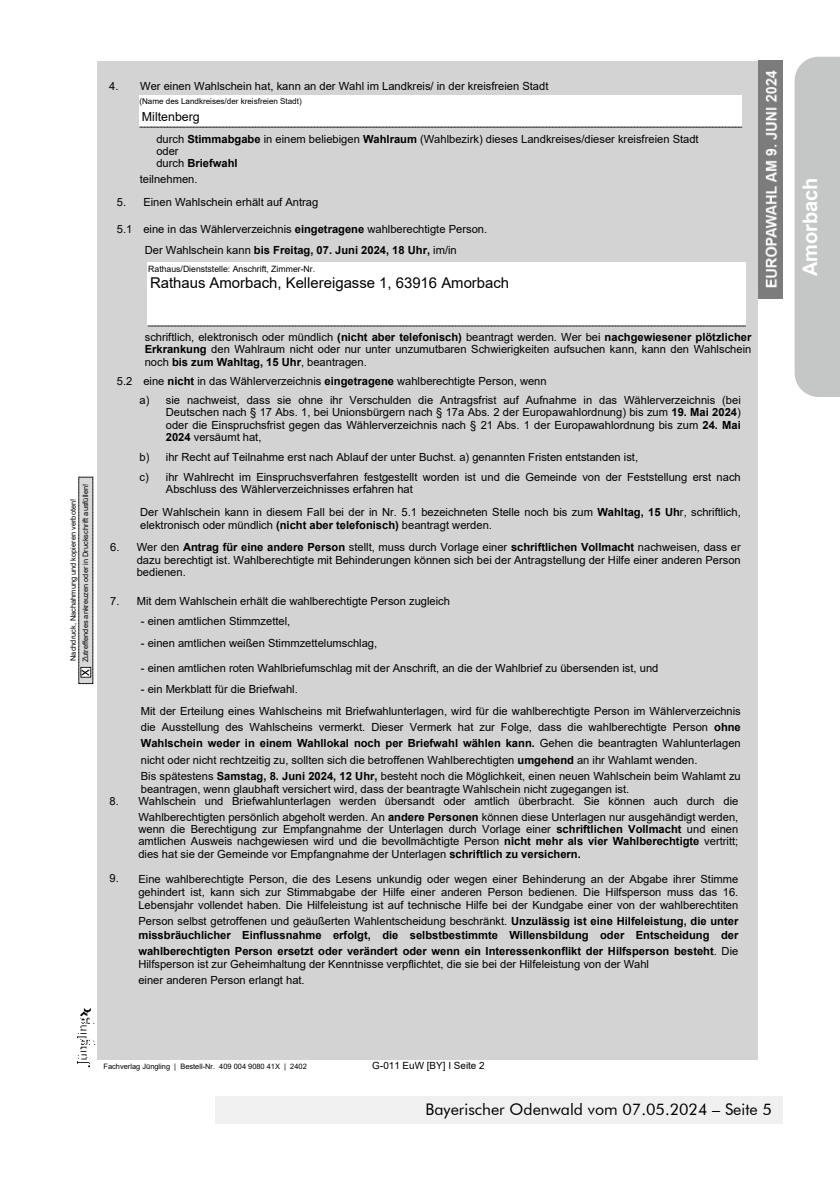
<style>
.page{position:relative;width:840px;height:1191px;background:#fff}
.page>*{position:absolute;margin:0;border:0;box-sizing:border-box;transform-origin:0 0}
.t1{font:700 20px "Arial";color:#fff}
.t2{font:16px "Futura BT";color:#000}
.t3{font:14.8px "Arial";color:#000}
.t4{font:12.4px "Arial";color:#000}
.t5{font:11.2px/12.4px "Arial";color:#000}
.t6{font:700 11.2px/13.2px "Arial";color:#000}
.t7{font:10px "Arial";color:#000}
.t8{font:8.6px "Arial";color:#000}
.t9{font:8px "Arial";color:#000}
.t10{font:7.4px/12.2px "Arial";color:#000;text-align:center}
.s1{font-size:13.6px}
.s2{font-weight:700}
.s3{font-weight:400}
</style>
<div class="page">
<div style="left:215px;top:1097px;width:567px;height:27px;background:#f0f0f0"></div>
<div style="left:97px;top:61px;width:660px;height:998px;background:#d3d3d3"></div>
<div style="left:139px;top:95px;width:602px;height:32px;background:#fff"></div>
<svg style="left:139px;top:127px;width:602px;height:1px"></svg>
<img style="left:77px;top:1008px;width:19px;height:59px">
<div style="left:147px;top:263px;width:598px;height:63px;background:#fff"></div>
<svg style="left:148px;top:326px;width:597px;height:1px"></svg>
<div style="left:79px;top:477px;width:14px;height:206px;background:#d9d9d9"></div>
<div style="left:81px;top:667px;width:9px;height:10px;background:#fff"></div>
<img style="left:758px;top:60px;width:24px;height:239px">
<svg style="left:794px;top:57px;width:45px;height:340px;background:#c8c9c9"></svg>
<p class="t10" style="left:67px;top:676px;width:193px;rotate:-90deg">Nachdruck, Nachahmung und kopieren verboten!<br><span class="s1">x</span> Zutreffendes ankreuzen oder in Druckschrift ausfüllen!</p>
<p class="t5" style="left:109px;top:80px;width:440px">4. Wer einen Wahlschein hat, kann an der Wahl im Landkreis/ in der kreisfreien Stadt</p>
<p class="t9" style="left:139px;top:95px;width:164px">(Name des Landkreises/der kreisfreien Stadt)</p>
<p class="t4" style="left:142px;top:108px;width:59px">Miltenberg</p>
<p class="t5" style="left:156px;top:132px;width:543px">durch <span class="s2">Stimmabgabe</span> in einem beliebigen <span class="s2">Wahlraum</span> (Wahlbezirk) dieses Landkreises/dieser kreisfreien Stadt oder<br>durch <span class="s2">Briefwahl</span></p>
<p class="t5" style="left:140px;top:173px;width:59px">teilnehmen.</p>
<p class="t5" style="left:117px;top:195px;width:203px">5. Einen Wahlschein erhält auf Antrag</p>
<p class="t5" style="left:117px;top:223px;width:371px">5.1 eine in das Wählerverzeichnis <span class="s2">eingetragene</span> wahlberechtigte Person.</p>
<p class="t6" style="left:145px;top:244px;width:313px"><span class="s3">Der Wahlschein kann</span> bis Freitag, 07. Juni 2024, 18 Uhr, <span class="s3">im/in</span></p>
<p class="t8" style="left:148px;top:262px;width:168px">Rathaus/Dienststelle: Anschrift, Zimmer-Nr.</p>
<h3 class="t3" style="left:150px;top:273px;width:360px">Rathaus Amorbach, Kellereigasse 1, 63916 Amorbach</h3>
<p class="t5" style="left:145px;top:331px;width:607px;text-align:justify">schriftlich, elektronisch oder mündlich <span class="s2">(nicht aber telefonisch)</span> beantragt werden. Wer bei <span class="s2">nachgewiesener plötzlicher Erkrankung</span> den Wahlraum nicht oder nur unter unzumutbaren Schwierigkeiten aufsuchen kann, kann den Wahlschein noch <span class="s2">bis zum Wahltag, 15 Uhr</span>, beantragen.</p>
<p class="t5" style="left:117px;top:375px;width:431px">5.2 eine <span class="s2">nicht</span> in das Wählerverzeichnis <span class="s2">eingetragene</span> wahlberechtigte Person, wenn</p>
<p class="t5" style="left:166px;top:394px;width:576px;text-align:justify;text-indent:-26px">a) sie nachweist, dass sie ohne ihr Verschulden die Antragsfrist auf Aufnahme in das Wählerverzeichnis (bei Deutschen nach § 17 Abs. 1, bei Unionsbürgern nach § 17a Abs. 2 der Europawahlordnung) bis zum <span class="s2">19. Mai 2024</span>) oder die Einspruchsfrist gegen das Wählerverzeichnis nach § 21 Abs. 1 der Europawahlordnung bis zum <span class="s2">24. Mai 2024</span> versäumt hat,</p>
<p class="t5" style="left:139px;top:447px;width:602px;line-height:19.8px">b) ihr Recht auf Teilnahme erst nach Ablauf der unter Buchst. a) genannten Fristen entstanden ist,<br>c) ihr Wahlrecht im Einspruchsverfahren festgestellt worden ist und die Gemeinde von der Feststellung erst nach</p>
<p class="t5" style="left:166px;top:483px;width:248px">Abschluss des Wählerverzeichnisses erfahren hat</p>
<p class="t5" style="left:140px;top:506px;width:602px">Der Wahlschein kann in diesem Fall bei der in Nr. 5.1 bezeichneten Stelle noch bis zum <span class="s2">Wahltag, 15 Uh</span>r, schriftlich, elektronisch oder mündlich <span class="s2">(nicht aber telefonisch)</span> beantragt werden.</p>
<p class="t5" style="left:137px;top:541px;width:605px;text-align:justify;text-indent:-26px">6. Wer den <span class="s2">Antrag für eine andere Person</span> stellt, muss durch Vorlage einer <span class="s2">schriftlichen Vollmacht</span> nachweisen, dass er dazu berechtigt ist. Wahlberechtigte mit Behinderungen können sich bei der Antragstellung der Hilfe einer anderen Person bedienen.</p>
<p class="t5" style="left:110px;top:595px;width:341px">7. Mit dem Wahlschein erhält die wahlberechtigte Person zugleich</p>
<p class="t5" style="left:109px;top:794px;width:11px">8.</p>
<p class="t5" style="left:109px;top:872px;width:11px">9.</p>
<p class="t5" style="left:141px;top:614px;width:151px">- einen amtlichen Stimmzettel,</p>
<p class="t5" style="left:141px;top:637px;width:238px">- einen amtlichen weißen Stimmzettelumschlag,</p>
<p class="t5" style="left:141px;top:661px;width:518px">- einen amtlichen roten Wahlbriefumschlag mit der Anschrift, an die der Wahlbrief zu übersenden ist, und</p>
<p class="t5" style="left:141px;top:683px;width:158px">- ein Merkblatt für die Briefwahl.</p>
<p class="t5" style="left:141px;top:703px;width:601px;line-height:16.2px">Mit der Erteilung eines Wahlscheins mit Briefwahlunterlagen, wird für die wahlberechtigte Person im Wählerverzeichnis die Ausstellung des Wahlscheins vermerkt. Dieser Vermerk hat zur Folge, dass die wahlberechtigte Person <span class="s2">ohne Wahlschein weder in einem Wahllokal noch per Briefwahl wählen kann.</span> Gehen die beantragten Wahlunterlagen nicht oder nicht rechtzeitig zu, sollten sich die betroffenen Wahlberechtigten <span class="s2">umgehend</span> an ihr Wahlamt wenden.<br>Bis spätestens <span class="s2">Samstag, 8. Juni 2024, 12 Uhr,</span> besteht noch die Möglichkeit, einen neuen Wahlschein beim Wahlamt zu</p>
<p class="t5" style="left:141px;top:782px;width:489px">beantragen, wenn glaubhaft versichert wird, dass der beantragte Wahlschein nicht zugegangen ist.</p>
<p class="t5" style="left:138px;top:793px;width:601px;line-height:15.4px">Wahlschein und Briefwahlunterlagen werden übersandt oder amtlich überbracht. Sie können auch durch die<br>Wahlberechtigten persönlich abgeholt werden. An <span class="s2">andere Personen</span> können diese Unterlagen nur ausgehändigt werden,</p>
<p class="t5" style="left:138px;top:823px;width:601px;text-align:justify">wenn die Berechtigung zur Empfangnahme der Unterlagen durch Vorlage einer <span class="s2">schriftlichen Vollmacht</span> und einen amtlichen Ausweis nachgewiesen wird und die bevollmächtigte Person <span class="s2">nicht mehr als vier Wahlberechtigte</span> vertritt; dies hat sie der Gemeinde vor Empfangnahme der Unterlagen <span class="s2">schriftlich zu versichern.</span></p>
<p class="t5" style="left:138px;top:872px;width:601px;line-height:13.2px;text-align:justify">Eine wahlberechtigte Person, die des Lesens unkundig oder wegen einer Behinderung an der Abgabe ihrer Stimme gehindert ist, kann sich zur Stimmabgabe der Hilfe einer anderen Person bedienen. Die Hilfsperson muss das 16.<br>Lebensjahr vollendet haben. Die Hilfeleistung ist auf technische Hilfe bei der Kundgabe einer von der wahlberechtiten</p>
<p class="t6" style="left:138px;top:915px;width:601px"><span class="s3">Person selbst getroffenen und geäußerten Wahlentscheidung beschränkt.</span> Unzulässig ist eine Hilfeleistung, die unter missbräuchlicher Einflussnahme erfolgt, die selbstbestimmte Willensbildung oder Entscheidung der</p>
<p class="t5" style="left:138px;top:944px;width:601px;line-height:13.2px"><span class="s2">wahlberechtigten Person ersetzt oder verändert oder wenn ein Interessenkonflikt der Hilfsperson besteht</span>. Die<br>Hilfsperson ist zur Geheimhaltung der Kenntnisse verpflichtet, die sie bei der Hilfeleistung von der Wahl</p>
<p class="t5" style="left:138px;top:974px;width:168px">einer anderen Person erlangt hat.</p>
<p class="t10" style="left:103px;top:1060px;width:205px">Fachverlag Jüngling | Bestell-Nr. 409 004 9080 41X | 2402</p>
<p class="t7" style="left:372px;top:1059px;width:114px">G-011 EuW [BY] I Seite 2</p>
<h2 class="t2" style="left:425px;top:1099px;width:347px">Bayerischer Odenwald vom 07.05.2024 – Seite 5</h2>
<h1 class="t1" style="left:795px;top:276px;width:100px;rotate:-90deg">Amorbach</h1>
</div>
